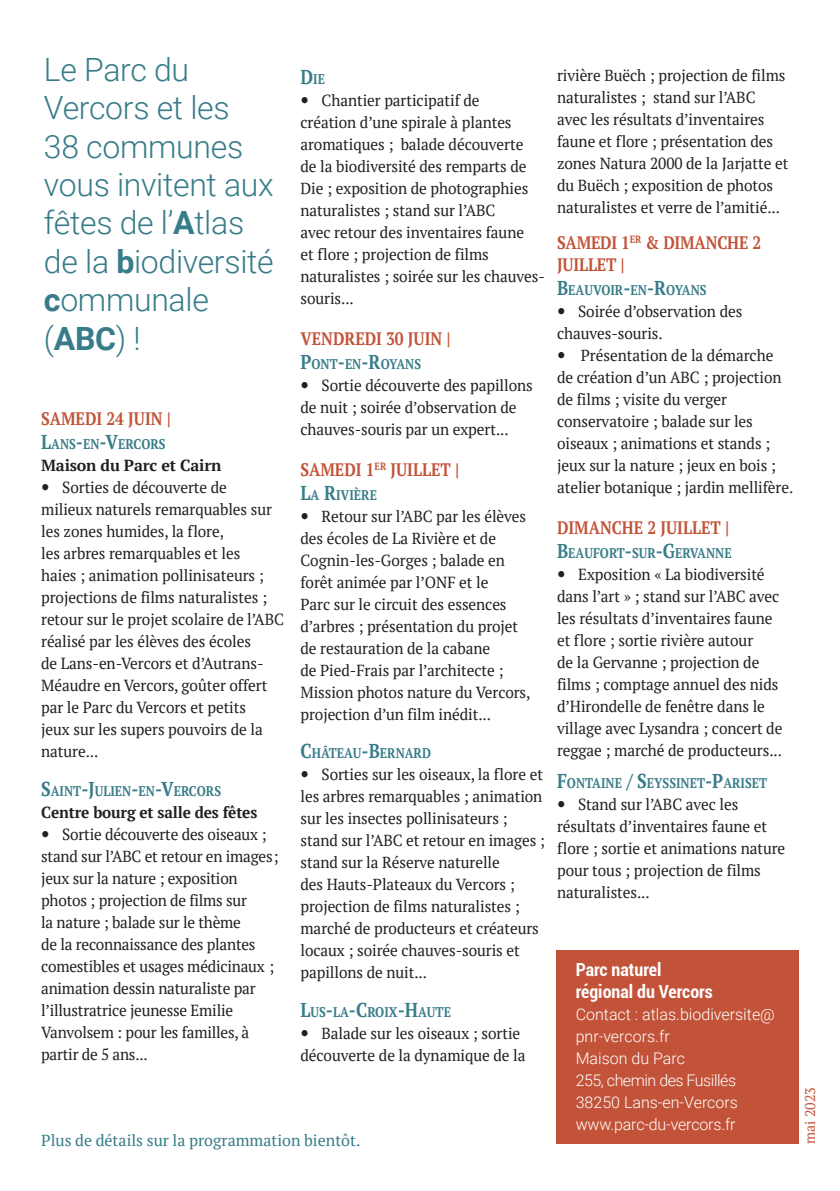
<style>
.page{position:relative;width:840px;height:1191px;background:#fff}
.page>*{position:absolute;margin:0;border:0;box-sizing:border-box;transform-origin:0 0}
.EXERGUE{font:300 32px/38.4px "Roboto";letter-spacing:-.01em;color:#377c88}
.INTER-TITRES{font:700 18px/21.6px "PT Serif";color:#c25338;scale:.86 1}
.t1{font:700 condensed 18px "Roboto";color:#fff}
.INTER-TITRES-2{font:16px/22px "PT Serif";letter-spacing:-.005em;color:#231f20;scale:.96 1}
.CONTACT{font:300 16px/22px "Roboto";color:#fff}
.SOUS-TITRES{font:16px "PT Serif";color:#377c88}
.INTER-TITRES-3{font:700 16px "PT Serif";letter-spacing:-.01em;color:#231f20;scale:.96 1}
.CONTACT-2{font:300 16px "Roboto";letter-spacing:-.03em;color:#fff}
.INTER-TITRES-4{font:700 16px "PT Serif";letter-spacing:-.01em;color:#231f20}
.INTER-TITRES-5{font:700 14px "PT Serif";color:#377c88;scale:.86 1}
.SOUS-TITRES-2{font:14px "PT Serif";color:#c25338}
.s1{font-weight:700}
.s2{font-size:20px}
</style>
<div class="page">
<div style="left:556px;top:950px;width:242px;height:194px;background:#c25338"></div>
<p class="EXERGUE" style="left:44px;top:49px;width:231px">Le Parc du<br>Vercors et les<br>38 communes vous invitent aux fêtes de l’<span class="s1">A</span>tlas de la <span class="s1">b</span>iodiversité <span class="s1">c</span>ommunale (<span class="s1">ABC</span>) !</p>
<p class="INTER-TITRES" style="left:41px;top:407px;width:152px">SAMEDI 24 JUIN |</p>
<p class="INTER-TITRES-5" style="left:41px;top:435px;width:146px"><span class="s2">L</span>ANS<span class="s2">-</span>EN<span class="s2">-V</span>ERCORS</p>
<p class="INTER-TITRES-4" style="left:41px;top:455px;width:182px">Maison du Parc et Cairn</p>
<p class="INTER-TITRES-2" style="left:41px;top:476px;width:254px;text-indent:21px">Sorties de découverte de<br>milieux naturels remarquables sur les zones humides, la flore,<br>les arbres remarquables et les<br>haies ; animation pollinisateurs ; projections de films naturalistes ; retour sur le projet scolaire de l’ABC réalisé par les élèves des écoles<br>de Lans-en-Vercors et d’Autrans-<br>Méaudre en Vercors, goûter offert par le Parc du Vercors et petits<br>jeux sur les supers pouvoirs de la nature...</p>
<p class="INTER-TITRES-5" style="left:41px;top:781px;width:211px"><span class="s2">S</span>AINT<span class="s2">-J</span>ULIEN<span class="s2">-</span>EN<span class="s2">-V</span>ERCORS</p>
<p class="INTER-TITRES-3" style="left:41px;top:801px;width:226px">Centre bourg et salle des fêtes</p>
<p class="INTER-TITRES-2" style="left:62px;top:822px;width:214px">Sortie découverte des oiseaux ;</p>
<p class="INTER-TITRES-2" style="left:41px;top:844px;width:249px">stand sur l’ABC et retour en images ;</p>
<p class="INTER-TITRES-2" style="left:41px;top:866px;width:206px">jeux sur la nature ; exposition</p>
<p class="INTER-TITRES-2" style="left:41px;top:888px;width:216px">photos ; projection de films sur</p>
<p class="INTER-TITRES-2" style="left:41px;top:910px;width:209px">la nature ; balade sur le thème</p>
<p class="INTER-TITRES-2" style="left:41px;top:932px;width:225px">de la reconnaissance des plantes</p>
<p class="INTER-TITRES-2" style="left:41px;top:954px;width:244px">comestibles et usages médicinaux ;</p>
<p class="INTER-TITRES-2" style="left:41px;top:976px;width:225px">animation dessin naturaliste par</p>
<p class="INTER-TITRES-2" style="left:41px;top:998px;width:201px">l’illustratrice jeunesse Emilie</p>
<p class="INTER-TITRES-2" style="left:41px;top:1020px;width:218px">Vanvolsem : pour les familles, à</p>
<p class="INTER-TITRES-2" style="left:41px;top:1042px;width:112px">partir de 5 ans...</p>
<p class="INTER-TITRES-5" style="left:300px;top:70px;width:30px"><span class="s2">D</span>IE</p>
<p class="INTER-TITRES-2" style="left:300px;top:89px;width:256px;text-indent:21px">Chantier participatif de<br>création d’une spirale à plantes aromatiques ; balade découverte<br>de la biodiversité des remparts de<br>Die ; exposition de photographies naturalistes ; stand sur l’ABC<br>avec retour des inventaires faune<br>et flore ; projection de films naturalistes ; soirée sur les chauves&shy;souris...</p>
<p class="INTER-TITRES" style="left:300px;top:327px;width:176px">VENDREDI 30 JUIN |</p>
<p class="INTER-TITRES-5" style="left:300px;top:355px;width:142px"><span class="s2">P</span>ONT<span class="s2">-</span>EN<span class="s2">-R</span>OYANS</p>
<p class="INTER-TITRES-2" style="left:300px;top:374px;width:243px;text-indent:21px">Sortie découverte des papillons de nuit ; soirée d’observation de chauves-souris par un expert...</p>
<p class="INTER-TITRES" style="left:300px;top:458px;width:186px">SAMEDI 1<sup>ER</sup> JUILLET |</p>
<p class="INTER-TITRES-5" style="left:300px;top:485px;width:90px"><span class="s2">L</span>A <span class="s2">R</span>IVIÈRE</p>
<p class="INTER-TITRES-2" style="left:300px;top:505px;width:241px;text-indent:21px">Retour sur l’ABC par les élèves des écoles de La Rivière et de<br>Cognin-les-Gorges ; balade en forêt animée par l’ONF et le<br>Parc sur le circuit des essences d’arbres ; présentation du projet de restauration de la cabane<br>de Pied-Frais par l’architecte ;<br>Mission photos nature du Vercors, projection d’un film inédit...</p>
<p class="INTER-TITRES-5" style="left:300px;top:744px;width:152px"><span class="s2">C</span>HÂTEAU<span class="s2">-B</span>ERNARD</p>
<p class="INTER-TITRES-2" style="left:300px;top:763px;width:256px;text-indent:21px">Sorties sur les oiseaux, la flore et les arbres remarquables ; animation sur les insectes pollinisateurs ; stand sur l’ABC et retour en images ; stand sur la Réserve naturelle<br>des Hauts-Plateaux du Vercors ; projection de films naturalistes ; marché de producteurs et créateurs locaux ; soirée chauves-souris et papillons de nuit...</p>
<p class="INTER-TITRES-5" style="left:300px;top:1002px;width:176px"><span class="s2">L</span>US<span class="s2">-</span>LA<span class="s2">-C</span>ROIX<span class="s2">-H</span>AUTE</p>
<p class="INTER-TITRES-2" style="left:300px;top:1022px;width:236px;text-indent:21px">Balade sur les oiseaux ; sortie découverte de la dynamique de la</p>
<p class="SOUS-TITRES" style="left:41px;top:1129px;width:321px">Plus de détails sur la programmation bientôt.</p>
<p class="INTER-TITRES-2" style="left:556px;top:64px;width:242px">rivière Buëch ; projection de films naturalistes ; stand sur l’ABC avec les résultats d’inventaires faune et flore ; présentation des zones Natura 2000 de la Jarjatte et du Buëch ; exposition de photos naturalistes et verre de l’amitié...</p>
<p class="INTER-TITRES" style="left:556px;top:231px;width:239px">SAMEDI 1<sup>ER</sup> &amp; DIMANCHE 2<br>JUILLET |</p>
<p class="INTER-TITRES-5" style="left:556px;top:280px;width:175px"><span class="s2">B</span>EAUVOIR<span class="s2">-</span>EN<span class="s2">-R</span>OYANS</p>
<p class="INTER-TITRES-2" style="left:556px;top:300px;width:194px;text-indent:21px">Soirée d’observation des chauves-souris.</p>
<p class="INTER-TITRES-2" style="left:556px;top:344px;width:247px;text-indent:24px">Présentation de la démarche de création d’un ABC ; projection de films ; visite du verger conservatoire ; balade sur les oiseaux ; animations et stands ; jeux sur la nature ; jeux en bois ; atelier botanique ; jardin mellifère.</p>
<p class="INTER-TITRES" style="left:556px;top:516px;width:202px">DIMANCHE 2 JUILLET |</p>
<p class="INTER-TITRES-5" style="left:556px;top:543px;width:204px"><span class="s2">B</span>EAUFORT<span class="s2">-</span>SUR<span class="s2">-G</span>ERVANNE</p>
<p class="INTER-TITRES-2" style="left:556px;top:562px;width:236px;text-indent:21px">Exposition « La biodiversité dans l’art » ; stand sur l’ABC avec les résultats d’inventaires faune et flore ; sortie rivière autour<br>de la Gervanne ; projection de films ; comptage annuel des nids d’Hirondelle de fenêtre dans le village avec Lysandra ; concert de reggae ; marché de producteurs...</p>
<p class="INTER-TITRES-5" style="left:556px;top:773px;width:246px"><span class="s2">F</span>ONTAINE <span class="s2">/ S</span>EYSSINET<span class="s2">-P</span>ARISET</p>
<p class="INTER-TITRES-2" style="left:556px;top:793px;width:239px;text-indent:21px">Stand sur l’ABC avec les résultats d’inventaires faune et flore ; sortie et animations nature pour tous ; projection de films naturalistes...</p>
<p class="t1" style="left:575px;top:957px;width:87px">Parc naturel</p>
<p class="t1" style="left:575px;top:979px;width:138px">régional du Vercors</p>
<p class="CONTACT" style="left:575px;top:1003px;width:200px">Contact : atlas.biodiversite@ pnr-vercors.fr</p>
<p class="CONTACT" style="left:575px;top:1047px;width:111px">Maison du Parc</p>
<p class="CONTACT-2" style="left:575px;top:1069px;width:162px">255, chemin des Fusillés</p>
<p class="CONTACT" style="left:575px;top:1091px;width:164px">38250 Lans-en-Vercors</p>
<p class="CONTACT" style="left:575px;top:1113px;width:161px">www.parc-du-vercors.fr</p>
<p class="SOUS-TITRES-2" style="left:800px;top:1143px;width:58px;rotate:-89deg">mai 2023</p>
</div>
